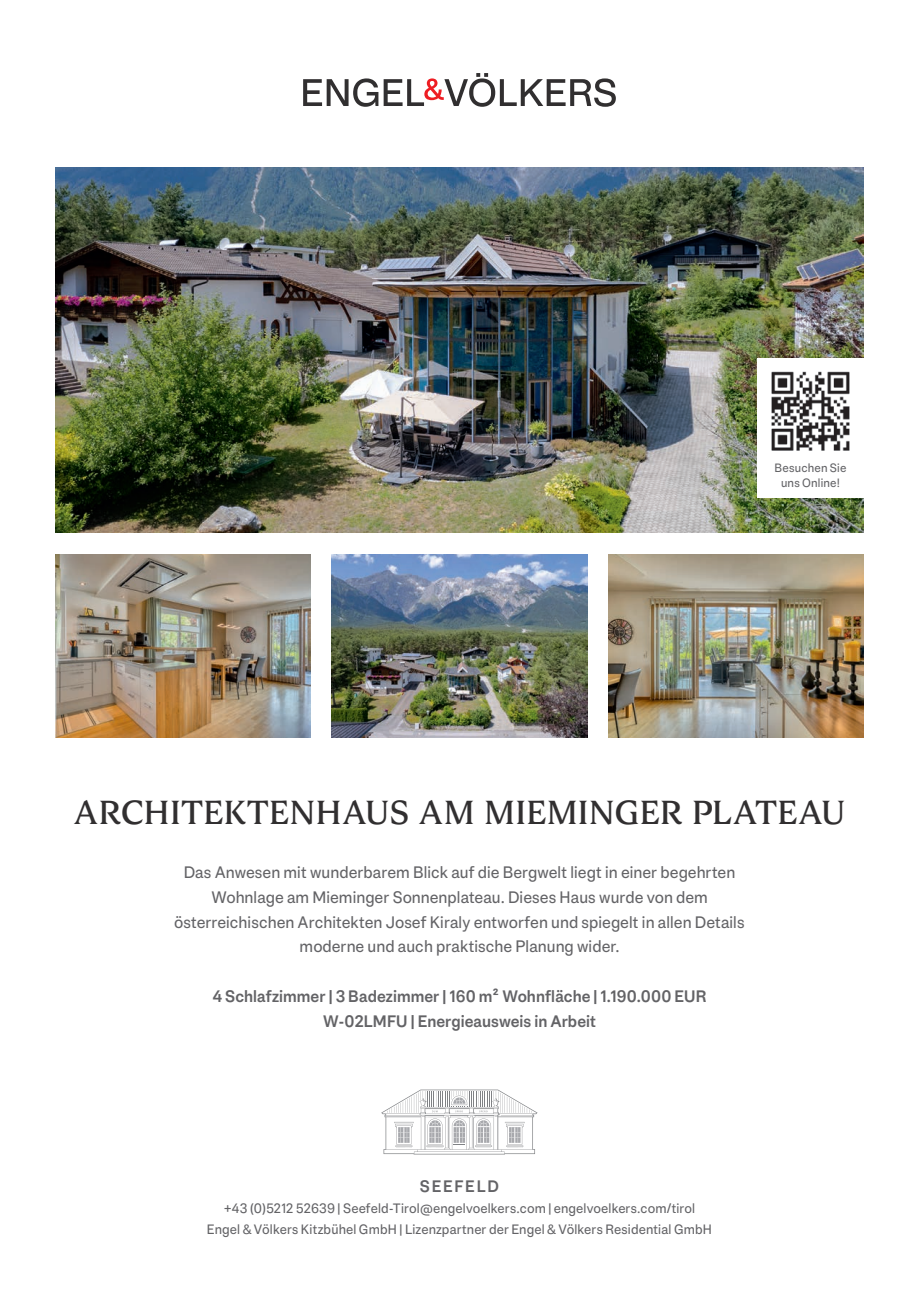
<style>
.page{position:relative;width:919px;height:1289px;background:#fff}
.page>*{position:absolute;margin:0;border:0;box-sizing:border-box;transform-origin:0 0}
.t1{font:700 33px "Engel Voelkers Head";letter-spacing:-.005em;color:#312f30}
.t2{font:16.5px/24.8px "Engel Voelkers Text";letter-spacing:.005em;color:#636366;text-align:center}
.t3{font:700 16.5px/24.8px "Engel Voelkers Text";letter-spacing:.005em;color:#636366;text-align:center}
.t4{font:700 16.5px "Engel Voelkers Text";letter-spacing:.11em;color:#636366}
.t5{font:13.5px/20.2px "Engel Voelkers Text";letter-spacing:.01em;color:#636366;text-align:center}
.t6{font:12px/15px "Engel Voelkers Text";letter-spacing:.015em;color:#636366;text-align:center}
</style>
<div class="page">
<svg style="left:381px;top:1089px;width:156px;height:65px"></svg>
<img style="left:55px;top:167px;width:808px;height:366px">
<img style="left:332px;top:554px;width:255px;height:183px">
<img style="left:55px;top:554px;width:255px;height:183px">
<img style="left:608px;top:554px;width:255px;height:183px">
<div style="left:757px;top:358px;width:106px;height:140px;background:#fff"></div>
<img style="left:771px;top:371px;width:79px;height:80px">
<svg style="left:303px;top:73px;width:312px;height:34px"></svg>
<p class="t6" style="left:774px;top:461px;width:73px">Besuchen Sie uns Online!</p>
<h1 class="t1" style="left:73px;top:791px;width:773px">ARCHITEKTENHAUS AM MIEMINGER PLATEAU</h1>
<p class="t2" style="left:174px;top:860px;width:572px">Das Anwesen mit wunderbarem Blick auf die Bergwelt liegt in einer begehrten Wohnlage am Mieminger Sonnenplateau. Dieses Haus wurde von dem österreichischen Architekten Josef Kiraly entworfen und spiegelt in allen Details moderne und auch praktische Planung wider.</p>
<p class="t3" style="left:212px;top:984px;width:495px">4 Schlafzimmer | 3 Badezimmer | 160 m² Wohnfläche | 1.190.000 EUR<br>W-02LMFU | Energieausweis in Arbeit</p>
<p class="t4" style="left:420px;top:1175px;width:81px">SEEFELD</p>
<p class="t5" style="left:207px;top:1198px;width:506px">+43 (0)5212 52639 | Seefeld-Tirol@engelvoelkers.com | engelvoelkers.com/tirol<br>Engel &amp; Völkers Kitzbühel GmbH | Lizenzpartner der Engel &amp; Völkers Residential GmbH</p>
</div>
